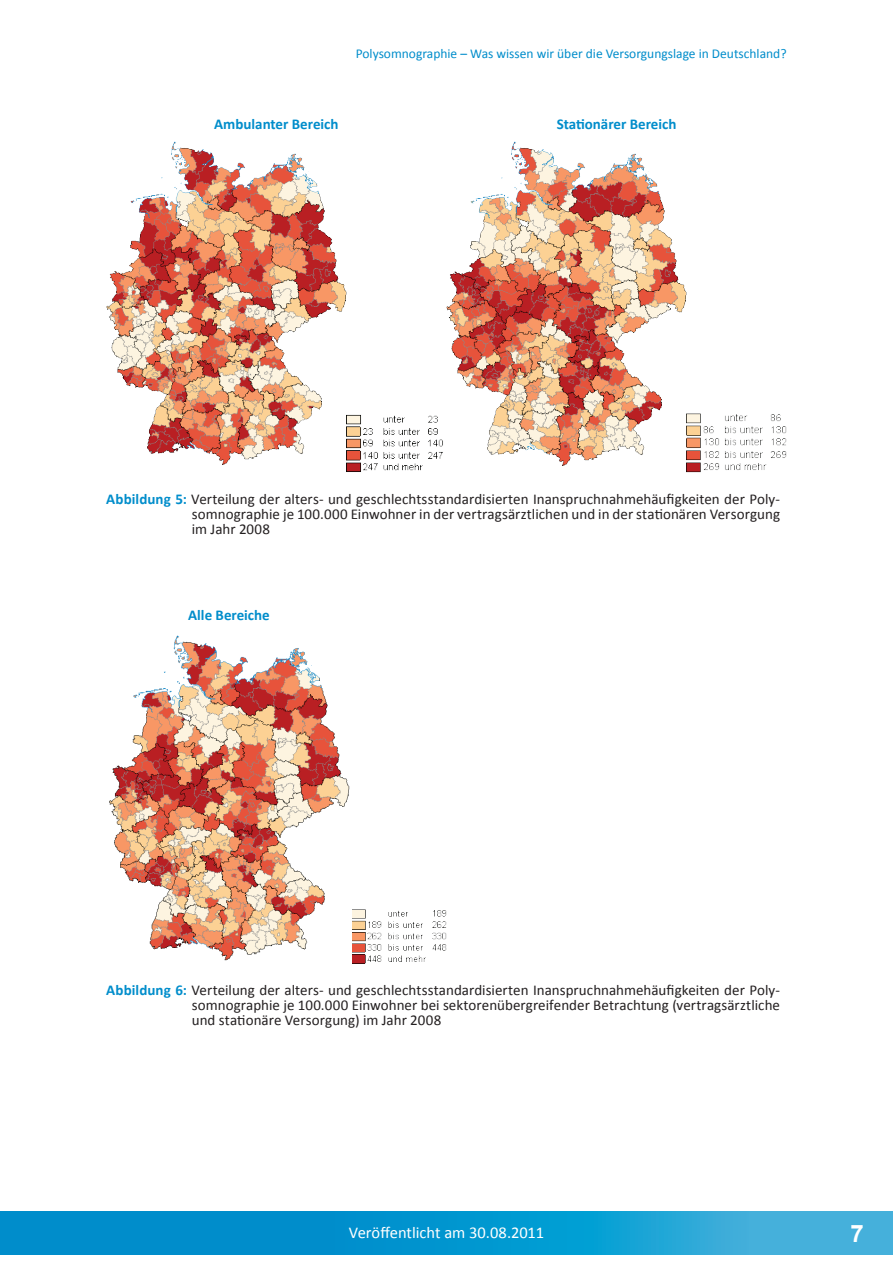
<style>
.page{position:relative;width:893px;height:1263px;background:#fff}
.page>*{position:absolute;margin:0;border:0;box-sizing:border-box;transform-origin:0 0}
.t1{font:700 24px "Arial";color:#fff}
.t2{font:16.5px "Calibri";letter-spacing:-.005em;color:#fff}
.t3{font:15px/15px "Calibri";letter-spacing:.005em;color:#231f20;text-align:justify}
.t4{font:700 15px "Calibri";color:#008dcb}
.t5{font:13.5px "Calibri";color:#008dcb}
.s1{font-weight:700;color:#008dcb}
</style>
<div class="page">
<svg style="left:0;top:1212px;width:893px;height:42px;background:#119ad1"></svg>
<img style="left:106px;top:141px;width:240px;height:324px">
<img style="left:446px;top:142px;width:240px;height:323px">
<img style="left:352px;top:909px;width:94px;height:54px">
<img style="left:346px;top:414px;width:97px;height:58px">
<img style="left:686px;top:413px;width:101px;height:60px">
<img style="left:109px;top:635px;width:241px;height:326px">
<p class="t5" style="left:356px;top:45px;width:432px">Polysomnographie – Was wissen wir über die Versorgungslage in Deutschland?</p>
<p class="t4" style="left:214px;top:115px;width:126px">Ambulanter Bereich</p>
<p class="t4" style="left:557px;top:114px;width:121px">Stationärer Bereich</p>
<p class="t3" style="left:192px;top:492px;width:590px;text-indent:-86px"><span class="s1">Abbildung 5:</span> Verteilung der alters- und geschlechtsstandardisierten Inanspruchnahmehäufigkeiten der Poly&shy;somnographie je 100.000 Einwohner in der vertragsärztlichen und in der stationären Versorgung im Jahr 2008</p>
<p class="t4" style="left:188px;top:605px;width:83px">Alle Bereiche</p>
<p class="t3" style="left:192px;top:982px;width:590px;text-indent:-85px"><span class="s1">Abbildung 6:</span> Verteilung der alters- und geschlechtsstandardisierten Inanspruchnahmehäufigkeiten der Poly&shy;somnographie je 100.000 Einwohner bei sektorenübergreifender Betrachtung (vertragsärztliche und stationäre Versorgung) im Jahr 2008</p>
<p class="t2" style="left:349px;top:1222px;width:197px">Veröffentlicht am 30.08.2011</p>
<h1 class="t1" style="left:850px;top:1217px;width:15px">7</h1>
</div>
